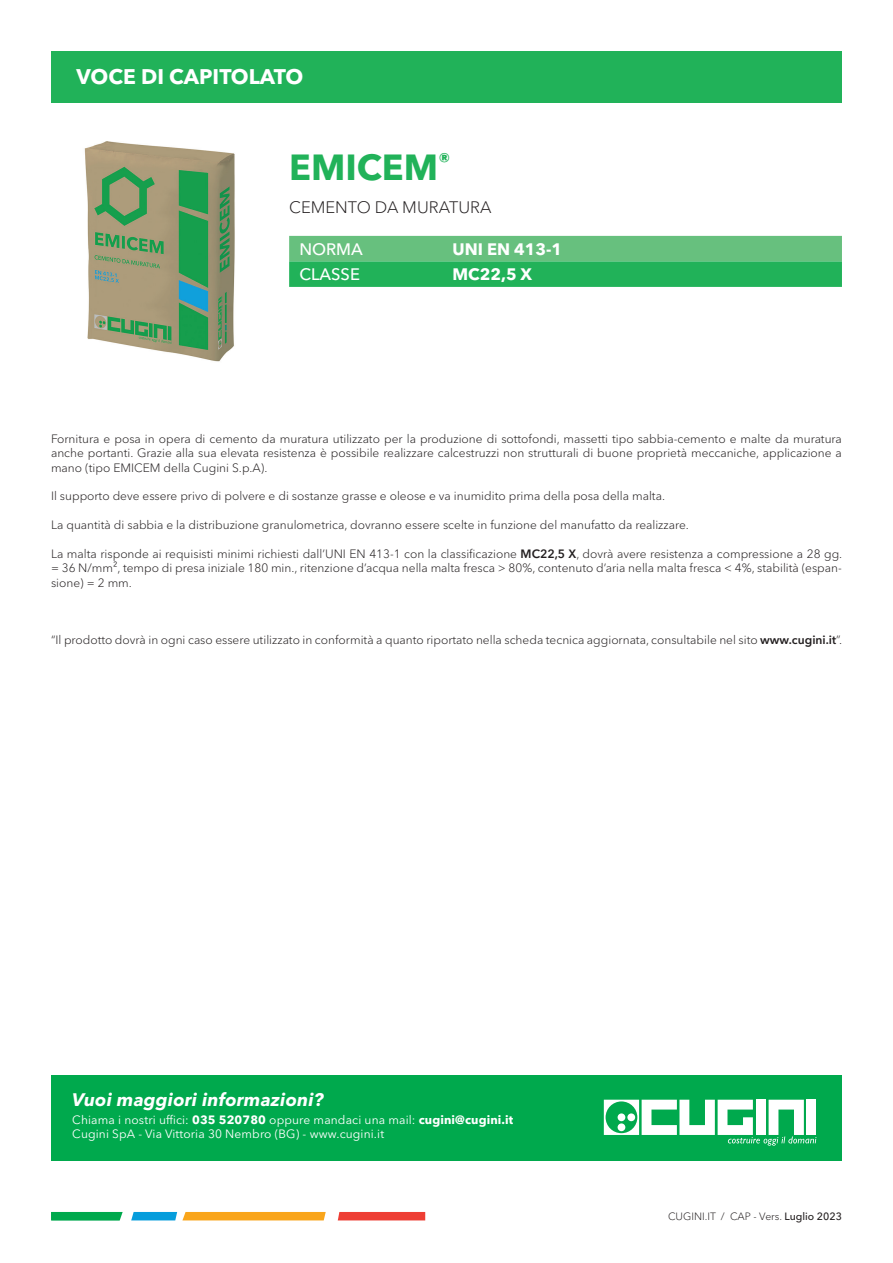
<style>
.page{position:relative;width:893px;height:1263px;background:#fff}
.page>*{position:absolute;margin:0;border:0;box-sizing:border-box;transform-origin:0 0}
.t1{font:700 36px "Avenir Next World";color:#21b259}
.t2{font:700 21px "Avenir Next World";color:#fff}
.t3{font:italic 700 18px "Avenir Next World";letter-spacing:.01em;color:#fff}
.t4{font:300 16.5px "Avenir Next World";color:#231f20}
.t5{font:700 16.5px "Avenir Next World";color:#fff}
.t6{font:500 16.5px "Avenir Next World";color:#fff}
.t7{font:300 12px/14.4px "Avenir Next World";color:#231f20;text-align:justify}
.t8{font:12px/14.4px "Avenir Next World";letter-spacing:.01em;color:#fff}
.t9{font:300 10.5px "Avenir Next World";color:#231f20}
.s1{font-weight:600}
.s2{font-weight:700}
.s3{font-weight:500}
</style>
<div class="page">
<svg style="left:131px;top:1212px;width:195px;height:8px;background:#c2a852"></svg>
<svg style="left:51px;top:1212px;width:72px;height:8px"></svg>
<svg style="left:338px;top:1212px;width:87px;height:8px"></svg>
<div style="left:51px;top:51px;width:791px;height:51px;background:#21b259"></div>
<div style="left:51px;top:1076px;width:791px;height:85px;background:#00a94d"></div>
<svg style="left:604px;top:1100px;width:212px;height:45px"></svg>
<img style="left:84px;top:141px;width:151px;height:221px">
<svg style="left:289px;top:236px;width:553px;height:51px;background:#45b96c"></svg>
<h2 class="t2" style="left:77px;top:64px;width:228px">VOCE DI CAPITOLATO</h2>
<h1 class="t1" style="left:289px;top:147px;width:163px">EMICEM<sup>®</sup></h1>
<h3 class="t4" style="left:289px;top:194px;width:204px">CEMENTO DA MURATURA</h3>
<h3 class="t6" style="left:299px;top:240px;width:65px">NORMA</h3>
<h3 class="t5" style="left:452px;top:240px;width:111px">UNI EN 413-1</h3>
<h3 class="t6" style="left:299px;top:265px;width:62px">CLASSE</h3>
<h3 class="t5" style="left:452px;top:265px;width:81px">MC22,5 X</h3>
<p class="t7" style="left:51px;top:431px;width:792px">Fornitura e posa in opera di cemento da muratura utilizzato per la produzione di sottofondi, massetti tipo sabbia-cemento e malte da muratura anche portanti. Grazie alla sua elevata resistenza è possibile realizzare calcestruzzi non strutturali di buone proprietà meccaniche, applicazione a mano (tipo EMICEM della Cugini S.p.A).</p>
<p class="t7" style="left:51px;top:489px;width:615px">Il supporto deve essere privo di polvere e di sostanze grasse e oleose e va inumidito prima della posa della malta.</p>
<p class="t7" style="left:51px;top:518px;width:639px">La quantità di sabbia e la distribuzione granulometrica, dovranno essere scelte in funzione del manufatto da realizzare.</p>
<p class="t7" style="left:51px;top:547px;width:793px">La malta risponde ai requisisti minimi richiesti dall’UNI EN 413-1 con la classificazione <span class="s1">MC22,5 X</span>, dovrà avere resistenza a compressione a 28 gg. = 36 N/mm², tempo di presa iniziale 180 min., ritenzione d’acqua nella malta fresca &gt; 80%, contenuto d’aria nella malta fresca &lt; 4%, stabilità (espan&shy;sione) = 2 mm.</p>
<p class="t7" style="left:51px;top:633px;width:793px">“Il prodotto dovrà in ogni caso essere utilizzato in conformità a quanto riportato nella scheda tecnica aggiornata, consultabile nel sito <span class="s1">www.cugini.it</span>”.</p>
<h3 class="t3" style="left:72px;top:1085px;width:253px">Vuoi maggiori informazioni?</h3>
<p class="t8" style="left:72px;top:1113px;width:443px">Chiama i nostri uffici: <span class="s2">035 520780</span> oppure mandaci una mail: <span class="s2">cugini@cugini.it<br></span>Cugini SpA - Via Vittoria 30 Nembro (BG) - www.cugini.it</p>
<p class="t9" style="left:668px;top:1208px;width:175px">CUGINI.IT / CAP - Vers. <span class="s3">Luglio 2023</span></p>
</div>
